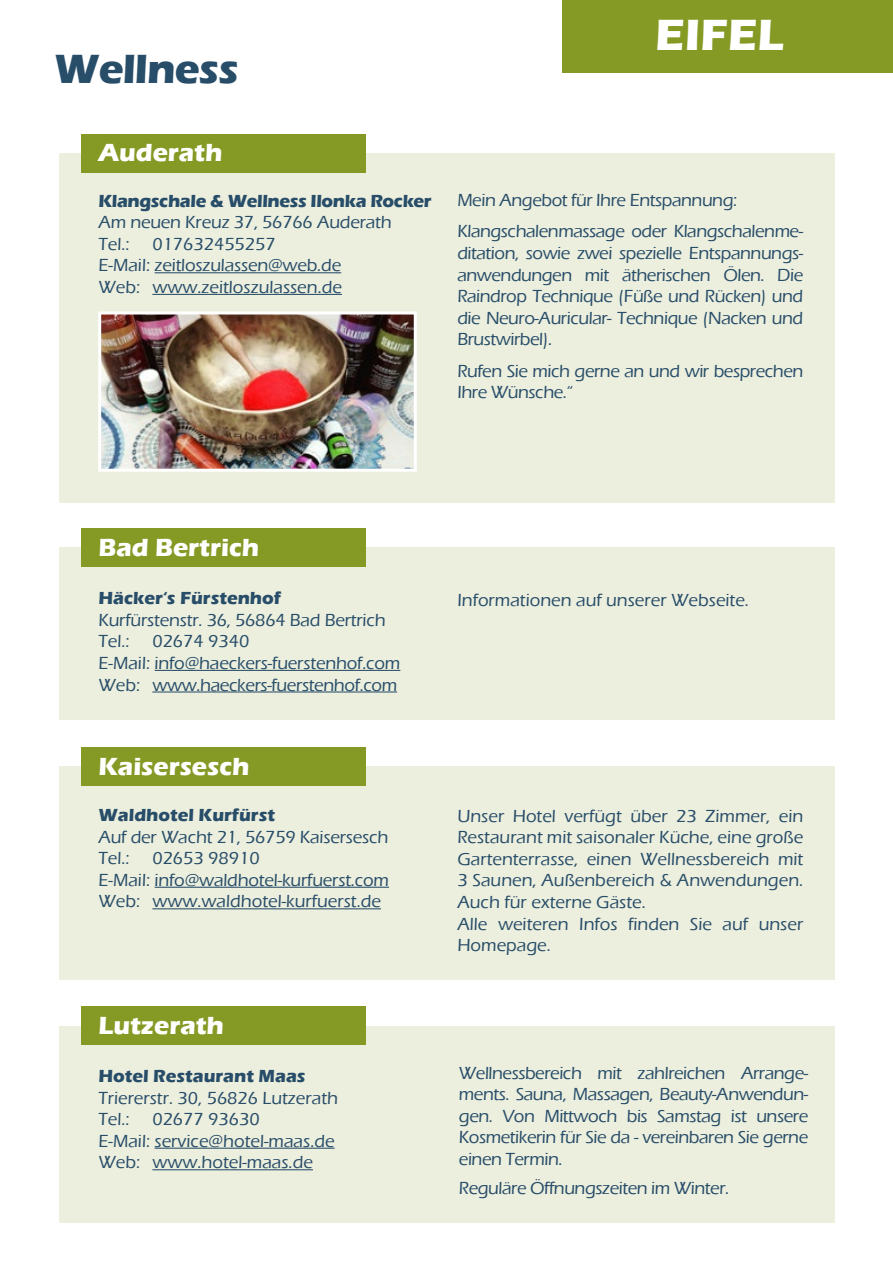
<style>
.page{position:relative;width:893px;height:1263px;background:#fff}
.page>*{position:absolute;margin:0;border:0;box-sizing:border-box;transform-origin:0 0}
.t1{font:700 45px "Eras ITC";color:#fff}
.t2{font:700 42px "Eras ITC";letter-spacing:-.02em;color:#284d69}
.t3{font:700 25.5px "Eras ITC";color:#fff}
.t4{font:500 18px/21.6px "Eras ITC";letter-spacing:-.01em;color:#284d69}
.t5{font:700 18px "Eras ITC";color:#284d69}
.t6{font:700 18px "Eras ITC";letter-spacing:-.02em;color:#284d69}
</style>
<div class="page">
<div style="left:563px;top:0;width:330px;height:72px;background:#859a25"></div>
<div style="left:59px;top:766px;width:775px;height:214px;background:#ecefde"></div>
<div style="left:59px;top:547px;width:775px;height:173px;background:#ecefde"></div>
<div style="left:59px;top:153px;width:775px;height:349px;background:#ecefde"></div>
<div style="left:59px;top:1026px;width:775px;height:196px;background:#ecefde"></div>
<div style="left:81px;top:1007px;width:285px;height:38px;background:#859a25"></div>
<hr style="left:155px;top:1148px;width:180px;height:1px;background:#284d69">
<hr style="left:152px;top:1169px;width:161px;height:1px;background:#284d69">
<div style="left:81px;top:747px;width:285px;height:39px;background:#859a25"></div>
<div style="left:81px;top:528px;width:285px;height:39px;background:#859a25"></div>
<div style="left:81px;top:134px;width:285px;height:38px;background:#859a25"></div>
<hr style="left:155px;top:887px;width:234px;height:1px;background:#284d69">
<hr style="left:152px;top:908px;width:229px;height:1px;background:#284d69">
<hr style="left:155px;top:670px;width:245px;height:1px;background:#284d69">
<hr style="left:152px;top:691px;width:245px;height:1px;background:#284d69">
<hr style="left:155px;top:272px;width:186px;height:1px;background:#284d69">
<hr style="left:152px;top:294px;width:190px;height:1px;background:#284d69">
<img style="left:102px;top:315px;width:311px;height:153px">
<div style="left:98px;top:311px;width:319px;height:161px;border:3px solid #fff"></div>
<h2 class="t2" style="left:54px;top:45px;width:186px">Wellness</h2>
<h3 class="t3" style="left:98px;top:138px;width:126px">Auderath</h3>
<p class="t6" style="left:98px;top:190px;width:335px">Klangschale &amp; Wellness Ilonka Rocker</p>
<p class="t4" style="left:98px;top:212px;width:295px">Am neuen Kreuz 37, 56766 Auderath<br>Tel.:</p>
<p class="t4" style="left:98px;top:233px;width:245px;text-indent:54px">017632455257<br>E-Mail: zeitloszulassen@web.de<br>Web: www.zeitloszulassen.de</p>
<h1 class="t1" style="left:655px;top:9px;width:130px">EIFEL</h1>
<p class="t4" style="left:457px;top:184px;width:347px;line-height:31.5px">Mein Angebot für Ihre Entspannung:<br>Klangschalenmassage oder Klangschalenme-</p>
<p class="t4" style="left:457px;top:242px;width:347px;text-align:justify">ditation, sowie zwei spezielle Entspannungs&shy;anwendungen mit ätherischen Ölen. Die Raindrop Technique (Füße und Rücken) und die Neuro-Auricular- Technique (Nacken und Brustwirbel).</p>
<p class="t4" style="left:457px;top:360px;width:347px">Rufen Sie mich gerne an und wir besprechen<br>Ihre Wünsche.“</p>
<h3 class="t3" style="left:98px;top:533px;width:162px">Bad Bertrich</h3>
<p class="t5" style="left:98px;top:588px;width:184px">Häcker‘s Fürstenhof</p>
<p class="t4" style="left:98px;top:609px;width:289px">Kurfürstenstr. 36, 56864 Bad Bertrich<br>Tel.:</p>
<p class="t4" style="left:98px;top:631px;width:304px;text-indent:54px">02674 9340<br>E-Mail: info@haeckers-fuerstenhof.com<br>Web: www.haeckers-fuerstenhof.com</p>
<h3 class="t3" style="left:98px;top:752px;width:153px">Kaisersesch</h3>
<p class="t5" style="left:98px;top:805px;width:178px">Waldhotel Kurfürst</p>
<p class="t4" style="left:98px;top:826px;width:292px">Auf der Wacht 21, 56759 Kaisersesch<br>Tel.:</p>
<p class="t4" style="left:98px;top:848px;width:292px;text-indent:54px">02653 98910<br>E-Mail: info@waldhotel-kurfuerst.com<br>Web: www.waldhotel-kurfuerst.de</p>
<h3 class="t3" style="left:98px;top:1011px;width:127px">Lutzerath</h3>
<p class="t5" style="left:98px;top:1066px;width:209px">Hotel Restaurant Maas</p>
<p class="t4" style="left:98px;top:1087px;width:241px">Triererstr. 30, 56826 Lutzerath<br>Tel.:</p>
<p class="t4" style="left:98px;top:1109px;width:238px;text-indent:54px">02677 93630<br>E-Mail: service@hotel-maas.de<br>Web: www.hotel-maas.de</p>
<p class="t4" style="left:457px;top:589px;width:293px">Informationen auf unserer Webseite.</p>
<p class="t4" style="left:457px;top:805px;width:347px">Unser Hotel verfügt über 23 Zimmer, ein Restaurant mit saisonaler Küche, eine große Gartenterrasse, einen Wellnessbereich mit 3 Saunen, Außenbereich &amp; Anwendungen.<br>Auch für externe Gäste.<br>Alle weiteren Infos finden Sie auf unser Homepage.</p>
<p class="t4" style="left:459px;top:1062px;width:351px;text-align:justify">Wellnessbereich mit zahlreichen Arrange&shy;ments. Sauna, Massagen, Beauty-Anwendun&shy;gen. Von Mittwoch bis Samstag ist unsere Kosmetikerin für Sie da - vereinbaren Sie gerne einen Termin.</p>
<p class="t4" style="left:459px;top:1177px;width:272px">Reguläre Öffnungszeiten im Winter.</p>
</div>
